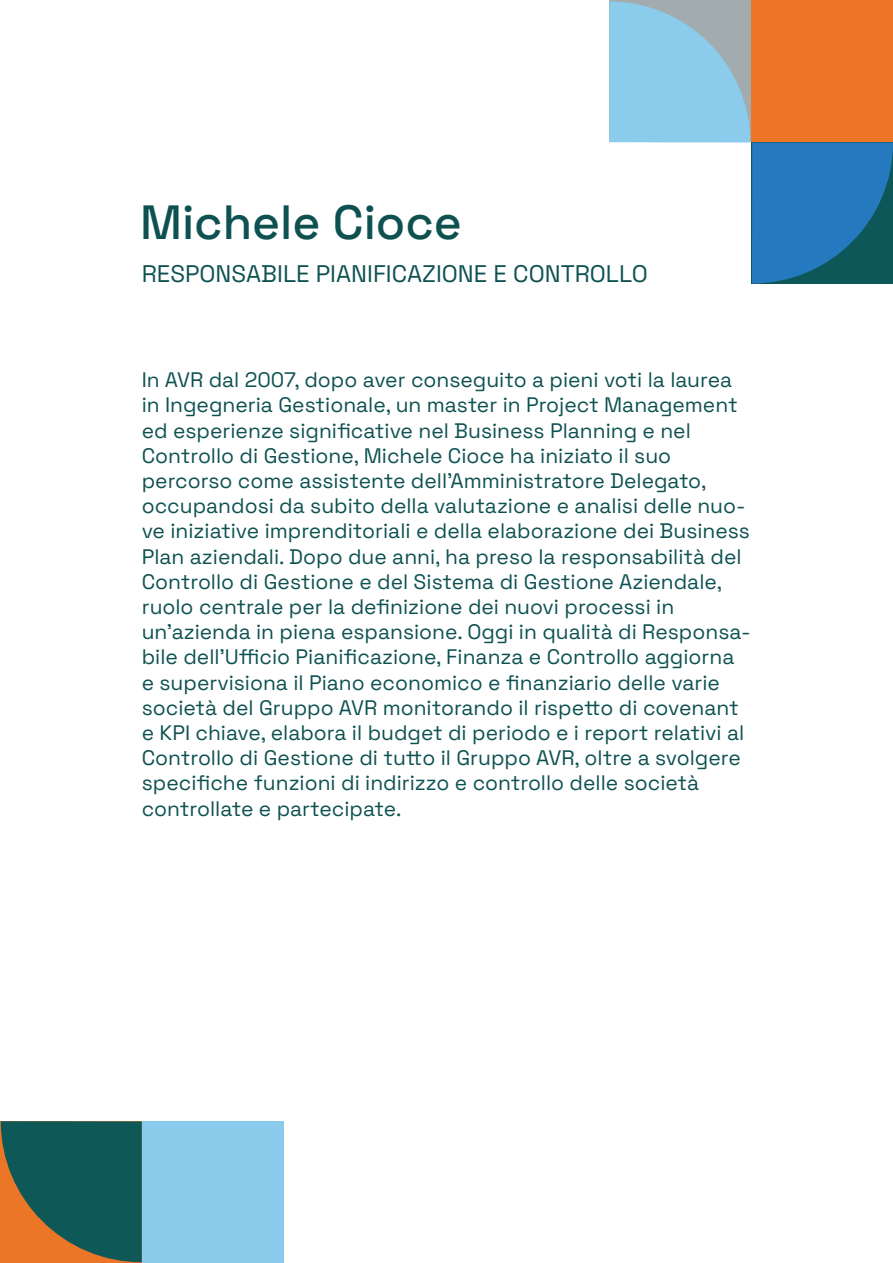
<style>
.page{position:relative;width:893px;height:1263px;background:#fff}
.page>*{position:absolute;margin:0;border:0;box-sizing:border-box;transform-origin:0 0}
.t1{font:300 48px "Space Grotesk";color:#0e5151}
.t2{font:300 24px "Space Grotesk";color:#0e5151}
.t3{font:300 21px/25.2px "Space Grotesk";color:#0e5151}
</style>
<div class="page">
<div style="left:142px;top:1121px;width:142px;height:142px;background:#8acbec"></div>
<svg style="left:1px;top:1121px;width:141px;height:141px;background:#3e5e4d"></svg>
<svg style="left:609px;top:2px;width:284px;height:282px"></svg>
<h1 class="t1" style="left:140px;top:187px;width:323px">Michele Cioce</h1>
<p class="t2" style="left:142px;top:256px;width:507px">RESPONSABILE PIANIFICAZIONE E CONTROLLO</p>
<p class="t3" style="left:142px;top:366px;width:610px">In AVR dal 2007, dopo aver conseguito a pieni voti la laurea in Ingegneria Gestionale, un master in Project Management ed esperienze significative nel Business Planning e nel Controllo di Gestione, Michele Cioce ha iniziato il suo percorso come assistente dell’Amministratore Delegato, occupandosi da subito della valutazione e analisi delle nuo&shy;ve iniziative imprenditoriali e della elaborazione dei Business Plan aziendali. Dopo due anni, ha preso la responsabilità del Controllo di Gestione e del Sistema di Gestione Aziendale, ruolo centrale per la definizione dei nuovi processi in un’azienda in piena espansione. Oggi in qualità di Responsa&shy;bile dell’Ufficio Pianificazione, Finanza e Controllo aggiorna e supervisiona il Piano economico e finanziario delle varie società del Gruppo AVR monitorando il rispetto di covenant e KPI chiave, elabora il budget di periodo e i report relativi al Controllo di Gestione di tutto il Gruppo AVR, oltre a svolgere specifiche funzioni di indirizzo e controllo delle società controllate e partecipate.</p>
</div>
